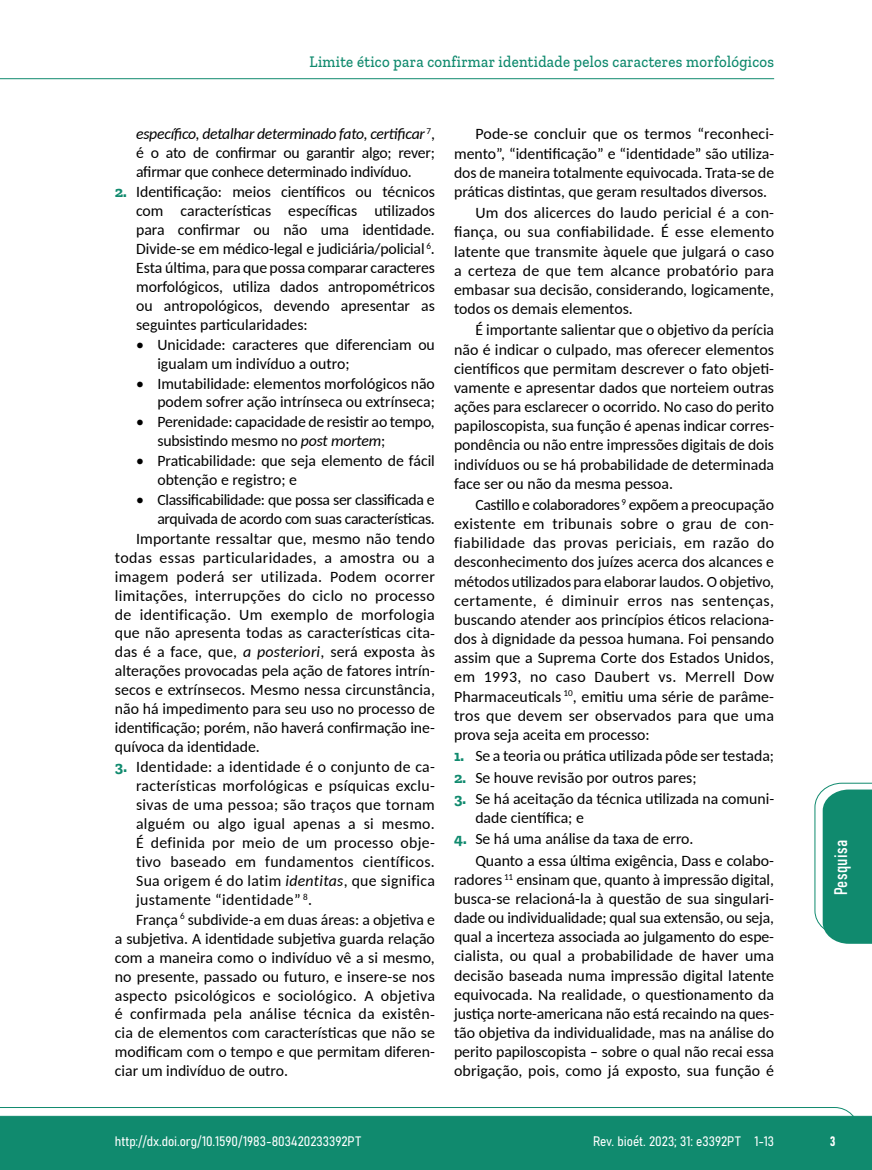
<style>
.page{position:relative;width:872px;height:1170px;background:#fff}
.page>*{position:absolute;margin:0;border:0;box-sizing:border-box;transform-origin:0 0}
.t1{font:18px "Bahnschrift";letter-spacing:.02em;color:#fff}
.t2{font:500 16.5px "Zilla Slab";letter-spacing:.02em;color:#108a6e;scale:.9 1}
.t3{font:15.75px/19.2px "Carlito";color:#000;text-align:justify}
.t4{font:15.75px "Carlito";letter-spacing:.02em;color:#000}
.t5{font:15.75px "Carlito";letter-spacing:-.02em;color:#000}
.t6{font:15.75px "Carlito";letter-spacing:.025em;color:#000}
.t7{font:13.5px "Bahnschrift";color:#fff}
.s1{font-style:italic}
.s2{font-family:"Zilla Slab";font-weight:700;color:#108a6e}
</style>
<div class="page">
<svg style="left:0;top:1107px;width:859px;height:62px;background:#2e9880"></svg>
<hr style="left:0;top:78px;width:774px;height:1px;background:#108a6e">
<svg style="left:814px;top:782px;width:58px;height:161px"></svg>
<p class="t2" style="left:310px;top:53px;width:517px">Limite ético para confirmar identidade pelos caracteres morfológicos</p>
<p class="t3" style="left:136px;top:124px;width:300px"><span class="s1">específico, detalhar determinado fato, certificar</span> <sup>7</sup>, é o ato de confirmar ou garantir algo; rever; afirmar que conhece determinado indivíduo.</p>
<p class="t3" style="left:136px;top:182px;width:300px;text-indent:-21px"><span class="s2">2.</span> Identificação: meios científicos ou técnicos com características específicas utilizados para confirmar ou não uma identidade.<br>Divide-se em médico-legal e judiciária/policial <sup>6</sup>.<br>Esta última, para que possa comparar caracteres morfológicos, utiliza dados antropométricos ou antropológicos, devendo apresentar as seguintes particularidades:</p>
<p class="t3" style="left:157px;top:334px;width:279px;text-indent:-21px">• Unicidade: caracteres que diferenciam ou igualam um indivíduo a outro;</p>
<p class="t3" style="left:136px;top:373px;width:300px;text-align:right">• Imutabilidade: elementos morfológicos não podem sofrer ação intrínseca ou extrínseca;</p>
<p class="t3" style="left:157px;top:412px;width:279px;text-indent:-21px">• Perenidade: capacidade de resistir ao tempo, subsistindo mesmo no <span class="s1">post mortem</span>;</p>
<p class="t3" style="left:157px;top:450px;width:279px;text-indent:-21px">• Praticabilidade: que seja elemento de fácil obtenção e registro; e</p>
<p class="t5" style="left:136px;top:489px;width:300px">• Classificabilidade: que possa ser classificada e</p>
<p class="t5" style="left:157px;top:507px;width:279px">arquivada de acordo com suas características.</p>
<p class="t3" style="left:136px;top:528px;width:300px">Importante ressaltar que, mesmo não tendo</p>
<p class="t4" style="left:115px;top:546px;width:321px">todas essas particularidades, a amostra ou a</p>
<p class="t6" style="left:115px;top:565px;width:321px">imagem poderá ser utilizada. Podem ocorrer</p>
<p class="t4" style="left:115px;top:584px;width:321px">limitações, interrupções do ciclo no processo</p>
<p class="t6" style="left:115px;top:603px;width:321px">de identificação. Um exemplo de morfologia</p>
<p class="t3" style="left:115px;top:623px;width:321px">que não apresenta todas as características cita-</p>
<p class="t3" style="left:115px;top:642px;width:321px">das é a face, que, <span class="s1">a posteriori</span>, será exposta às</p>
<p class="t3" style="left:115px;top:660px;width:321px">alterações provocadas pela ação de fatores intrín-</p>
<p class="t3" style="left:115px;top:679px;width:322px">secos e extrínsecos. Mesmo nessa circunstância,</p>
<p class="t3" style="left:115px;top:698px;width:321px">não há impedimento para seu uso no processo de</p>
<p class="t3" style="left:115px;top:717px;width:321px">identificação; porém, não haverá confirmação ine-</p>
<p class="t3" style="left:115px;top:736px;width:146px">quívoca da identidade.</p>
<p class="t4" style="left:115px;top:756px;width:321px"><span class="s2">3.</span> Identidade: a identidade é o conjunto de ca-</p>
<p class="t4" style="left:136px;top:775px;width:300px">racterísticas morfológicas e psíquicas exclu-</p>
<p class="t4" style="left:136px;top:794px;width:300px">sivas de uma pessoa; são traços que tornam</p>
<p class="t4" style="left:136px;top:812px;width:300px">alguém ou algo igual apenas a si mesmo.</p>
<p class="t4" style="left:136px;top:831px;width:300px">É definida por meio de um processo obje-</p>
<p class="t4" style="left:136px;top:850px;width:300px">tivo baseado em fundamentos científicos.</p>
<p class="t4" style="left:136px;top:869px;width:300px">Sua origem é do latim <span class="s1">identitas</span>, que significa</p>
<p class="t4" style="left:136px;top:888px;width:177px">justamente “identidade” <sup>8</sup>.</p>
<p class="t3" style="left:136px;top:909px;width:300px">França <sup>6</sup> subdivide-a em duas áreas: a objetiva e</p>
<p class="t3" style="left:115px;top:928px;width:321px">a subjetiva. A identidade subjetiva guarda relação</p>
<p class="t3" style="left:115px;top:946px;width:321px">com a maneira como o indivíduo vê a si mesmo,</p>
<p class="t3" style="left:115px;top:965px;width:322px">no presente, passado ou futuro, e insere-se nos</p>
<p class="t4" style="left:115px;top:984px;width:322px">aspecto psicológicos e sociológico. A objetiva</p>
<p class="t4" style="left:115px;top:1003px;width:321px">é confirmada pela análise técnica da existên-</p>
<p class="t3" style="left:115px;top:1022px;width:322px">cia de elementos com características que não se</p>
<p class="t3" style="left:115px;top:1041px;width:321px">modificam com o tempo e que permitam diferen-</p>
<p class="t3" style="left:115px;top:1060px;width:175px">ciar um indivíduo de outro.</p>
<p class="t3" style="left:454px;top:124px;width:321px;text-indent:21px">Pode-se concluir que os termos “reconheci&shy;mento”, “identificação” e “identidade” são utiliza&shy;dos de maneira totalmente equivocada. Trata-se de práticas distintas, que geram resultados diversos.</p>
<p class="t3" style="left:454px;top:203px;width:321px;text-indent:21px">Um dos alicerces do laudo pericial é a con&shy;fiança, ou sua confiabilidade. É esse elemento latente que transmite àquele que julgará o caso a certeza de que tem alcance probatório para embasar sua decisão, considerando, logicamente, todos os demais elementos.</p>
<p class="t3" style="left:454px;top:320px;width:321px;text-indent:21px">É importante salientar que o objetivo da perícia não é indicar o culpado, mas oferecer elementos científicos que permitam descrever o fato objeti&shy;vamente e apresentar dados que norteiem outras ações para esclarecer o ocorrido. No caso do perito papiloscopista, sua função é apenas indicar corres&shy;pondência ou não entre impressões digitais de dois indivíduos ou se há probabilidade de determinada face ser ou não da mesma pessoa.</p>
<p class="t3" style="left:454px;top:494px;width:321px;text-indent:21px">Castillo e colaboradores <sup>9</sup> expõem a preocupação existente em tribunais sobre o grau de con&shy;fiabilidade das provas periciais, em razão do desconhecimento dos juízes acerca dos alcances e métodos utilizados para elaborar laudos. O objetivo, certamente, é diminuir erros nas sentenças, buscando atender aos princípios éticos relaciona&shy;dos à dignidade da pessoa humana. Foi pensando assim que a Suprema Corte dos Estados Unidos, em 1993, no caso Daubert vs. Merrell Dow Pharmaceuticals <sup>10</sup>, emitiu uma série de parâme&shy;tros que devem ser observados para que uma prova seja aceita em processo:</p>
<p class="t3" style="left:454px;top:745px;width:321px"><span class="s2">1.</span> Se a teoria ou prática utilizada pôde ser testada;</p>
<p class="t3" style="left:454px;top:767px;width:244px"><span class="s2">2.</span> Se houve revisão por outros pares;</p>
<p class="t3" style="left:475px;top:788px;width:300px;text-indent:-21px"><span class="s2">3.</span> Se há aceitação da técnica utilizada na comuni&shy;dade científica; e</p>
<p class="t3" style="left:475px;top:827px;width:300px;line-height:21.3px;text-indent:-21px"><span class="s2">4.</span> Se há uma análise da taxa de erro.<br>Quanto a essa última exigência, Dass e colabo-</p>
<p class="t3" style="left:454px;top:869px;width:322px">radores <sup>11</sup> ensinam que, quanto à impressão digital, busca-se relacioná-la à questão de sua singulari&shy;dade ou individualidade; qual sua extensão, ou seja, qual a incerteza associada ao julgamento do espe&shy;cialista, ou qual a probabilidade de haver uma decisão baseada numa impressão digital latente equivocada. Na realidade, o questionamento da justiça norte-americana não está recaindo na ques&shy;tão objetiva da individualidade, mas na análise do perito papiloscopista – sobre o qual não recai essa obrigação, pois, como já exposto, sua função é</p>
<p class="t1" style="left:827px;top:895px;width:57px;rotate:-90deg">Pesquisa</p>
<p class="t7" style="left:115px;top:1131px;width:248px">http://dx.doi.org/10.1590/1983-803420233392PT</p>
<p class="t7" style="left:593px;top:1131px;width:182px">Rev. bioét. 2023; 31: e3392PT 1-13</p>
<p class="t7" style="left:830px;top:1130px;width:7px">3</p>
</div>
